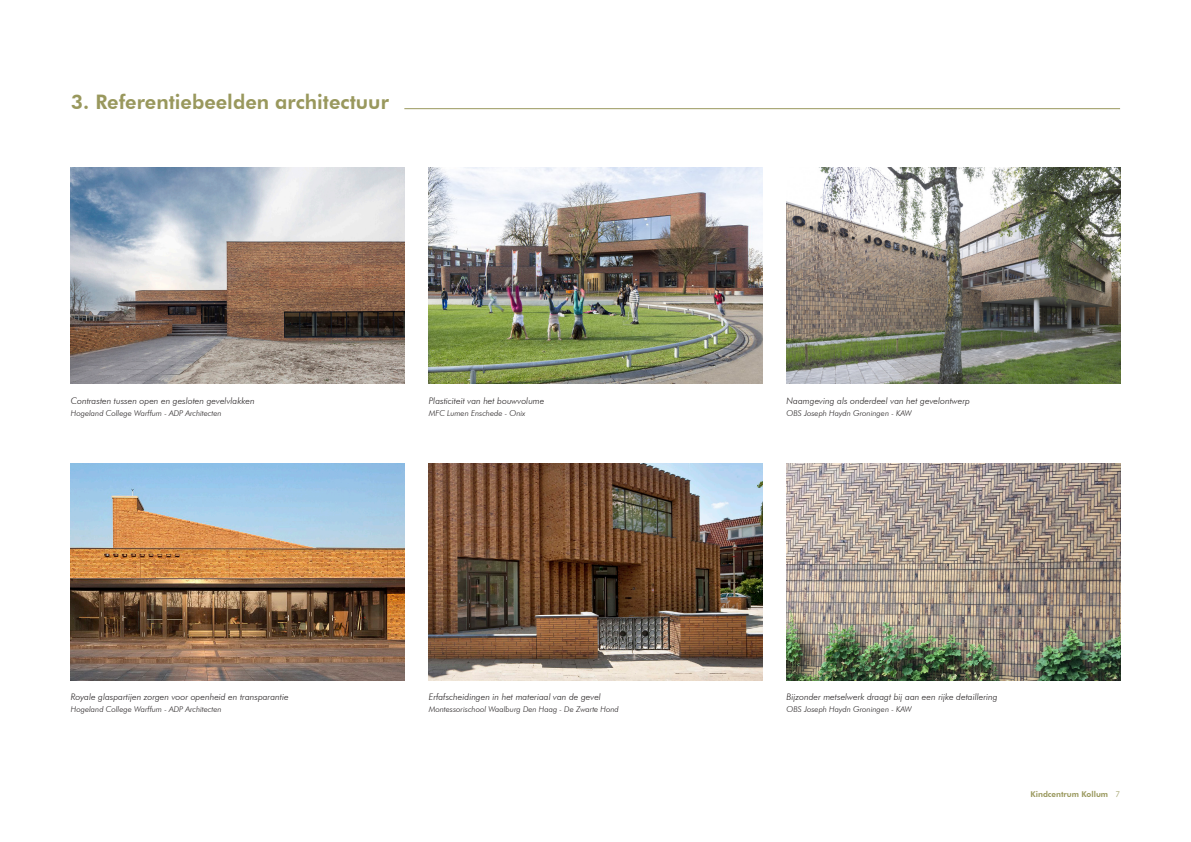
<style>
.page{position:relative;width:1191px;height:842px;background:#fff}
.page>*{position:absolute;margin:0;border:0;box-sizing:border-box;transform-origin:0 0}
.t1{font:800 20px "Futura BT";color:#99985d}
.t2{font:italic 300 9px "Futura BT";color:#231f20}
.t3{font:italic 300 8px "Futura BT";color:#231f20}
.t4{font:800 8px "Futura BT";color:#99985d}
.s1{font-weight:300}
</style>
<div class="page">
<img style="left:71px;top:167px;width:333px;height:217px">
<hr style="left:404px;top:108px;width:716px;height:1px;background:#99985d">
<img style="left:429px;top:167px;width:333px;height:217px">
<img style="left:786px;top:167px;width:334px;height:217px">
<img style="left:71px;top:464px;width:333px;height:216px">
<img style="left:429px;top:464px;width:333px;height:216px">
<img style="left:786px;top:464px;width:334px;height:216px">
<p class="t1" style="left:71px;top:89px;width:319px">3. Referentiebeelden architectuur</p>
<p class="t2" style="left:71px;top:395px;width:185px">Contrasten tussen open en gesloten gevelvlakken</p>
<p class="t3" style="left:71px;top:408px;width:152px">Hogeland College Warffum - ADP Architecten</p>
<p class="t2" style="left:71px;top:692px;width:219px">Royale glaspartijen zorgen voor openheid en transparantie</p>
<p class="t3" style="left:71px;top:705px;width:152px">Hogeland College Warffum - ADP Architecten</p>
<p class="t2" style="left:429px;top:395px;width:117px">Plasticiteit van het bouwvolume</p>
<p class="t3" style="left:429px;top:408px;width:98px">MFC Lumen Enschede - Onix</p>
<p class="t2" style="left:429px;top:692px;width:174px">Erfafscheidingen in het materiaal van de gevel</p>
<p class="t3" style="left:429px;top:705px;width:192px">Montessorischool Waalburg Den Haag - De Zwarte Hond</p>
<p class="t2" style="left:786px;top:395px;width:185px">Naamgeving als onderdeel van het gevelontwerp</p>
<p class="t3" style="left:786px;top:408px;width:127px">OBS Joseph Haydn Groningen - KAW</p>
<p class="t2" style="left:786px;top:692px;width:212px">Bijzonder metselwerk draagt bij aan een rijke detaillering</p>
<p class="t3" style="left:786px;top:705px;width:127px">OBS Joseph Haydn Groningen - KAW</p>
<p class="t4" style="left:1030px;top:789px;width:91px">Kindcentrum Kollum <span class="s1">7</span></p>
</div>
